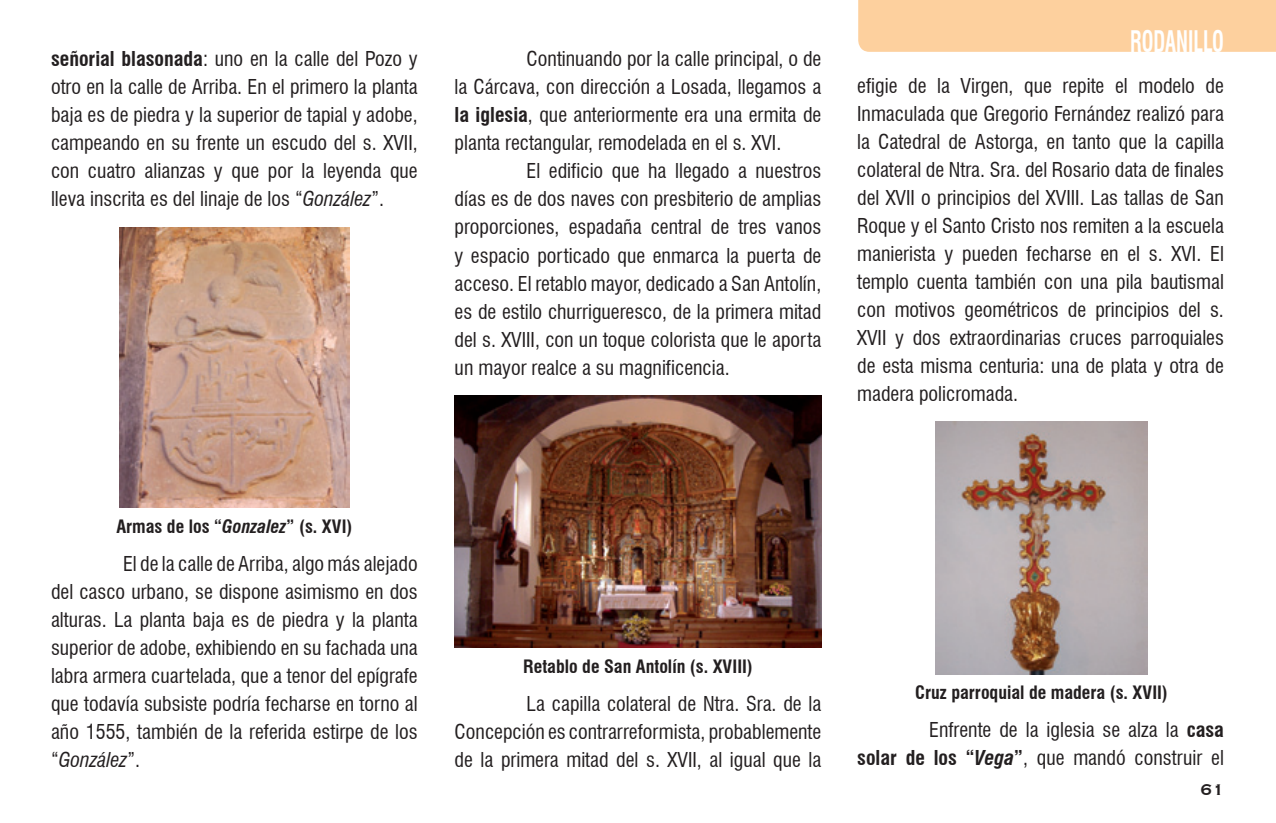
<style>
.page{position:relative;width:1276px;height:823px;background:#fff}
.page>*{position:absolute;margin:0;border:0;box-sizing:border-box;transform-origin:0 0}
.t1{font:700 condensed 29px "Swiss 721 BT";color:#fff;scale:.69 1}
.t2{font:condensed 20px/28px "Swiss 721 BT";color:#231f20;text-align:justify}
.t3{font:700 20px "Copperplate Gothic BT";color:#231f20}
.t4{font:700 condensed 18px "Swiss 721 BT";color:#231f20}
.s1{font-weight:700}
.s2{font-style:italic}
.s3{font-weight:700;font-style:italic}
</style>
<div class="page">
<div style="left:858px;top:0;width:418px;height:52px;background:#fdd09e"></div>
<img style="left:119px;top:228px;width:231px;height:279px">
<img style="left:454px;top:395px;width:367px;height:252px">
<img style="left:935px;top:421px;width:212px;height:253px">
<p class="t2" style="left:51px;top:45px;width:368px"><span class="s1">señorial blasonada</span>: uno en la calle del Pozo y otro en la calle de Arriba. En el primero la planta baja es de piedra y la superior de tapial y adobe, campeando en su frente un escudo del s. XVII, con cuatro alianzas y que por la leyenda que lleva inscrita es del linaje de los “<span class="s2">González</span>”.</p>
<p class="t2" style="left:454px;top:45px;width:368px;text-indent:72px">Continuando por la calle principal, o de la Cárcava, con dirección a Losada, llegamos a <span class="s1">la iglesia</span>, que anteriormente era una ermita de planta rectangular, remodelada en el s. XVI.</p>
<p class="t2" style="left:454px;top:157px;width:368px;text-indent:72px">El edificio que ha llegado a nuestros días es de dos naves con presbiterio de amplias proporciones, espadaña central de tres vanos y espacio porticado que enmarca la puerta de acceso. El retablo mayor, dedicado a San Antolín, es de estilo churrigueresco, de la primera mitad del s. XVIII, con un toque colorista que le aporta un mayor realce a su magnificencia.</p>
<p class="t1" style="left:1130px;top:24px;width:137px">RODANILLO</p>
<p class="t2" style="left:857px;top:71px;width:368px">efigie de la Virgen, que repite el modelo de Inmaculada que Gregorio Fernández realizó para la Catedral de Astorga, en tanto que la capilla colateral de Ntra. Sra. del Rosario data de finales del XVII o principios del XVIII. Las tallas de San Roque y el Santo Cristo nos remiten a la escuela manierista y pueden fecharse en el s. XVI. El templo cuenta también con una pila bautismal con motivos geométricos de principios del s.<br>XVII y dos extraordinarias cruces parroquiales de esta misma centuria: una de plata y otra de madera policromada.</p>
<p class="t4" style="left:116px;top:515px;width:237px">Armas de los “<span class="s2">Gonzalez</span>” (s. XVI)</p>
<p class="t2" style="left:51px;top:549px;width:368px;text-indent:72px">El de la calle de Arriba, algo más alejado del casco urbano, se dispone asimismo en dos alturas. La planta baja es de piedra y la planta superior de adobe, exhibiendo en su fachada una labra armera cuartelada, que a tenor del epígrafe que todavía subsiste podría fecharse en torno al año 1555, también de la referida estirpe de los “<span class="s2">González</span>”.</p>
<p class="t4" style="left:523px;top:654px;width:231px">Retablo de San Antolín (s. XVIII)</p>
<p class="t2" style="left:454px;top:689px;width:368px;text-indent:72px">La capilla colateral de Ntra. Sra. de la Concepción es contrarreformista, probablemente de la primera mitad del s. XVII, al igual que la</p>
<p class="t4" style="left:915px;top:681px;width:254px">Cruz parroquial de madera (s. XVII)</p>
<p class="t2" style="left:857px;top:715px;width:368px;text-align:right">Enfrente de la iglesia se alza la <span class="s1">casa<br>solar de los “</span><span class="s3">Vega</span><span class="s1">”</span>, que mandó construir el</p>
<p class="t3" style="left:1199px;top:778px;width:27px">61</p>
</div>
